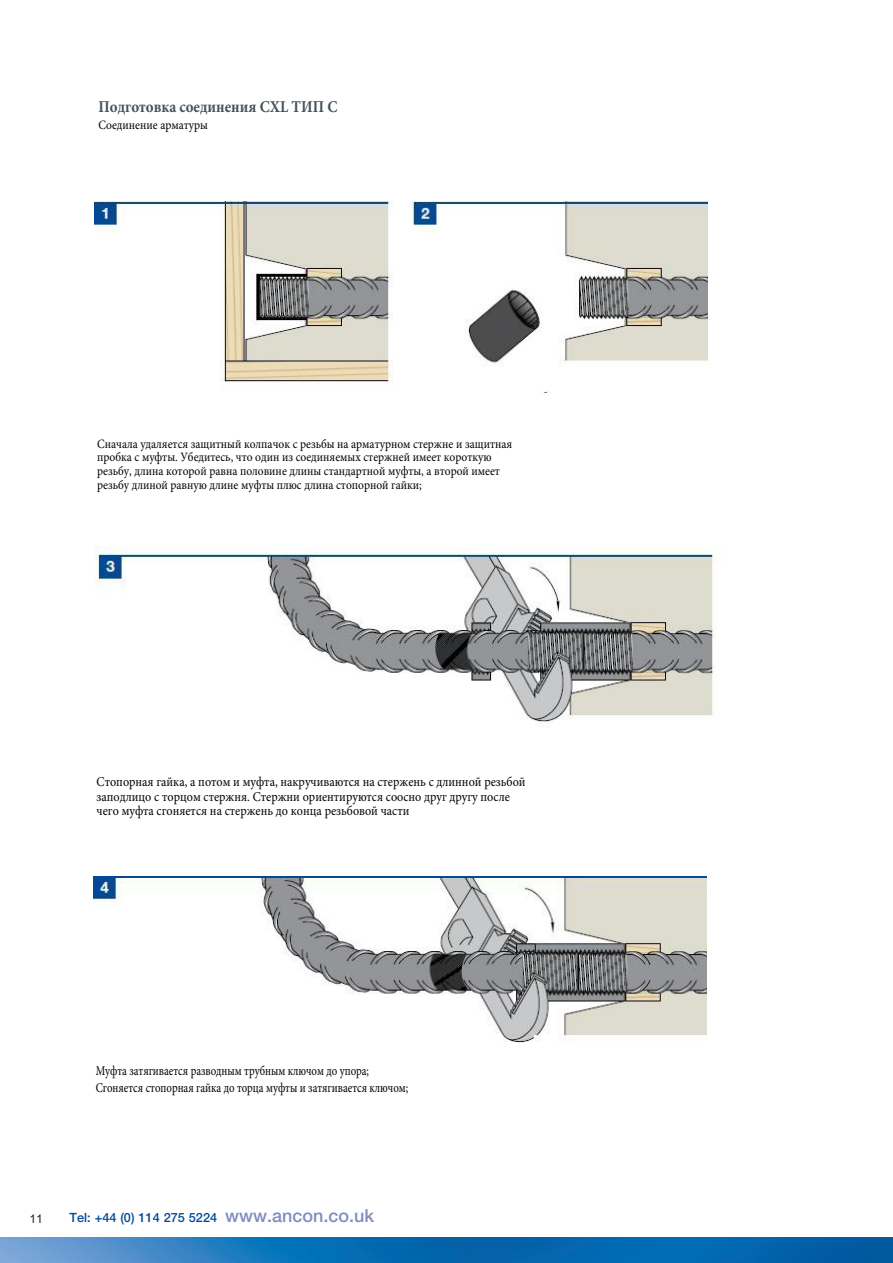
<style>
.page{position:relative;width:893px;height:1263px;background:#fff}
.page>*{position:absolute;margin:0;border:0;box-sizing:border-box;transform-origin:0 0}
.t1{font:700 16.5px "Minion Pro";color:#43525a;scale:.9 1}
.t2{font:13.5px/14.5px "Minion Pro";color:#000;scale:.9 1}
.t3{font:13.5px/16.2px "Minion Pro";color:#000;scale:.8 1}
.t4{font:12.75px/13.8px "Minion Pro";color:#000;scale:.9 1}
.t5{font:500 12.75px "Helvetica Neue";color:#004b98}
.t6{font:12px "Arial";color:#231f20}
.s1{font-size:18px;color:#7f8dc1}
</style>
<div class="page">
<img style="left:0;top:1237px;width:893px;height:26px">
<img style="left:95px;top:201px;width:612px;height:191px">
<img style="left:95px;top:546px;width:621px;height:177px">
<img style="left:94px;top:876px;width:613px;height:166px">
<p class="t1" style="left:99px;top:95px;width:267px">Подготовка соединения CXL ТИП С</p>
<p class="t4" style="left:99px;top:118px;width:123px">Соединение арматуры</p>
<p class="t4" style="left:97px;top:437px;width:463px">Сначала удаляется защитный колпачок с резьбы на арматурном стержне и защитная пробка с муфты. Убедитесь, что один из соединяемых стержней имеет короткую резьбу, длина которой равна половине длины стандартной муфты, а второй имеет резьбу длиной равную длине муфты плюс длина стопорной гайки;</p>
<p class="t2" style="left:97px;top:774px;width:478px">Стопорная гайка, а потом и муфта, накручиваются на стержень с длинной резьбой заподлицо с торцом стержня. Стержни ориентируются соосно друг другу после чего муфта сгоняется на стержень до конца резьбовой части</p>
<p class="t3" style="left:96px;top:1063px;width:392px">Муфта затягивается разводным трубным ключом до упора;<br>Сгоняется стопорная гайка до торца муфты и затягивается ключом;</p>
<p class="t6" style="left:29px;top:1210px;width:15px">11</p>
<p class="t5" style="left:70px;top:1209px;width:306px">Tel: +44 (0) 114 275 5224 <span class="s1">www.ancon.co.uk</span></p>
</div>
